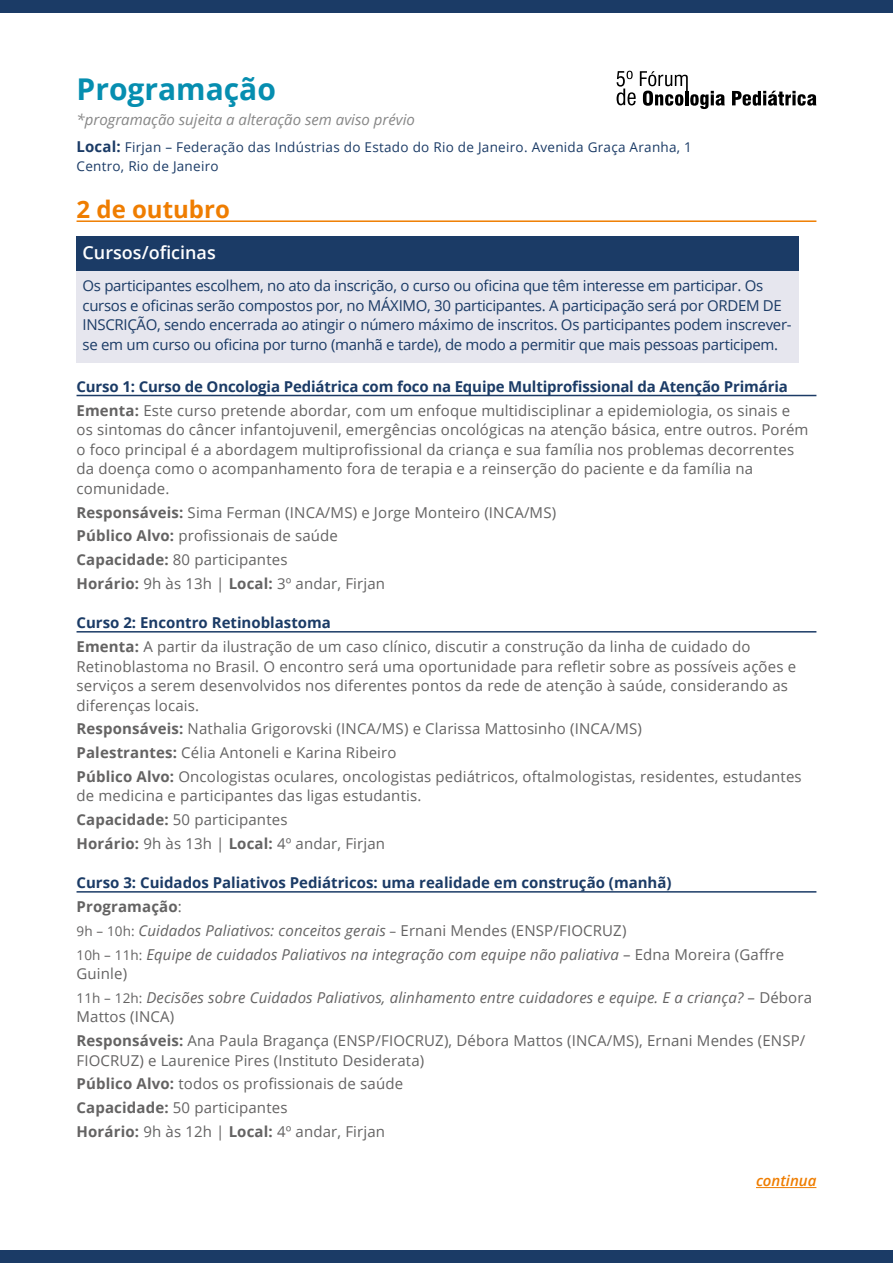
<style>
.page{position:relative;width:893px;height:1263px;background:#fff}
.page>*{position:absolute;margin:0;border:0;box-sizing:border-box;transform-origin:0 0}
.t1{font:700 30px "Open Sans";color:#068eb0}
.t2{font:700 24px "Open Sans";color:#ef7d00}
.t3{font:600 18px "Open Sans";color:#fff}
.t4{font:15px/23.7px "Open Sans";letter-spacing:.01em;color:#646363}
.t5{font:15px/19.5px "Open Sans";letter-spacing:-.02em;color:#1b3b66}
.t6{font:italic 15px/23.9px "Open Sans";letter-spacing:.01em;color:#646363}
.t7{font:700 15px/23.7px "Open Sans";letter-spacing:-.01em;color:#1b3b66}
.t8{font:italic 15px "Open Sans";color:#878787}
.t9{font:italic 600 15px "Open Sans";color:#ef7d00}
.t10{font:13.5px/19.5px "Open Sans";letter-spacing:.02em;color:#1b3b66}
.s1{font-weight:700;font-size:15px}
.s2{color:#646363}
.s3{font-weight:400;color:#646363}
.s4{font-weight:700}
.s5{font-weight:700;color:#1b3b66}
.s6{font-weight:700;font-style:normal;color:#1b3b66}
.s7{font-weight:700;font-style:normal}
.s8{font-style:normal}
.s9{font-style:normal;font-size:13.5px}
</style>
<div class="page">
<div style="left:0;top:0;width:893px;height:13px;background:#1b3b66"></div>
<div style="left:0;top:1250px;width:893px;height:13px;background:#1b3b66"></div>
<hr style="left:77px;top:220px;width:739px;height:2px;background:#ef7d00">
<hr style="left:77px;top:395px;width:739px;height:1px;background:#1b3b66">
<hr style="left:77px;top:631px;width:739px;height:1px;background:#1b3b66">
<hr style="left:77px;top:891px;width:739px;height:2px;background:#1b3b66">
<div style="left:77px;top:236px;width:722px;height:35px;background:#1b3b66"></div>
<div style="left:77px;top:271px;width:722px;height:92px;background:#e6e6ee"></div>
<hr style="left:756px;top:1187px;width:60px;height:1px;background:#ef7d00">
<svg style="left:732px;top:91px;width:84px;height:15px"></svg>
<svg style="left:617px;top:71px;width:108px;height:38px"></svg>
<h1 class="t1" style="left:77px;top:67px;width:201px">Programação</h1>
<p class="t8" style="left:77px;top:109px;width:340px">*programação sujeita a alteração sem aviso prévio</p>
<p class="t10" style="left:77px;top:137px;width:617px"><span class="s1">Local:</span> Firjan – Federação das Indústrias do Estado do Rio de Janeiro. Avenida Graça Aranha, 1<br>Centro, Rio de Janeiro</p>
<h2 class="t2" style="left:77px;top:192px;width:155px">2 de outubro</h2>
<p class="t3" style="left:83px;top:240px;width:135px">Cursos/oficinas</p>
<p class="t5" style="left:83px;top:276px;width:711px">Os participantes escolhem, no ato da inscrição, o curso ou oficina que têm interesse em participar. Os cursos e oficinas serão compostos por, no MÁXIMO, 30 participantes. A participação será por ORDEM DE INSCRIÇÃO, sendo encerrada ao atingir o número máximo de inscritos. Os participantes podem inscrever&shy;se em um curso ou oficina por turno (manhã e tarde), de modo a permitir que mais pessoas participem.</p>
<p class="t7" style="left:77px;top:374px;width:715px">Curso 1: Curso de Oncologia Pediátrica com foco na Equipe Multiprofissional da Atenção Primária<br><span class="s2">Ementa:</span> <span class="s3">Este curso pretende abordar, com um enfoque multidisciplinar a epidemiologia, os sinais e</span></p>
<p class="t4" style="left:77px;top:420px;width:733px;line-height:19.5px">os sintomas do câncer infantojuvenil, emergências oncológicas na atenção básica, entre outros. Porém o foco principal é a abordagem multiprofissional da criança e sua família nos problemas decorrentes da doença como o acompanhamento fora de terapia e a reinserção do paciente e da família na comunidade.</p>
<p class="t4" style="left:77px;top:500px;width:481px"><span class="s4">Responsáveis:</span> Sima Ferman (INCA/MS) e Jorge Monteiro (INCA/MS)<br><span class="s4">Público Alvo:</span> profissionais de saúde<br><span class="s4">Capacidade:</span> 80 participantes<br><span class="s4">Horário:</span> 9h às 13h | <span class="s4">Local:</span> 3º andar, Firjan</p>
<p class="t4" style="left:77px;top:611px;width:675px"><span class="s5">Curso 2: Encontro Retinoblastoma<br></span><span class="s4">Ementa:</span> A partir da ilustração de um caso clínico, discutir a construção da linha de cuidado do</p>
<p class="t4" style="left:77px;top:656px;width:721px;line-height:19.5px">Retinoblastoma no Brasil. O encontro será uma oportunidade para refletir sobre as possíveis ações e serviços a serem desenvolvidos nos diferentes pontos da rede de atenção à saúde, considerando as diferenças locais.</p>
<p class="t4" style="left:77px;top:717px;width:727px"><span class="s4">Responsáveis:</span> Nathalia Grigorovski (INCA/MS) e Clarissa Mattosinho (INCA/MS)<br><span class="s4">Palestrantes:</span> Célia Antoneli e Karina Ribeiro<br><span class="s4">Público Alvo:</span> Oncologistas oculares, oncologistas pediátricos, oftalmologistas, residentes, estudantes</p>
<p class="t4" style="left:77px;top:784px;width:346px">de medicina e participantes das ligas estudantis.<br><span class="s4">Capacidade:</span> 50 participantes<br><span class="s4">Horário:</span> 9h às 13h | <span class="s4">Local:</span> 4º andar, Firjan</p>
<p class="t6" style="left:77px;top:870px;width:709px"><span class="s6">Curso 3: Cuidados Paliativos Pediátricos: uma realidade em construção (manhã)<br></span><span class="s7">Programação</span><span class="s8">:<br></span><span class="s9">9h – 10h:</span> Cuidados Paliativos: conceitos gerais <span class="s9">–</span> <span class="s8">Ernani Mendes (ENSP/FIOCRUZ)<br></span><span class="s9">10h – 11h:</span> Equipe de cuidados Paliativos na integração com equipe não paliativa <span class="s8">– Edna Moreira (Gaffre</span></p>
<p class="t6" style="left:77px;top:961px;width:737px"><span class="s8">Guinle)<br></span><span class="s9">11h – 12h:</span> Decisões sobre Cuidados Paliativos, alinhamento entre cuidadores e equipe. E a criança? <span class="s8">– Débora</span></p>
<p class="t4" style="left:77px;top:1005px;width:730px">Mattos (INCA)<br><span class="s4">Responsáveis:</span> Ana Paula Bragança (ENSP/FIOCRUZ), Débora Mattos (INCA/MS), Ernani Mendes (ENSP/</p>
<p class="t4" style="left:77px;top:1048px;width:349px">FIOCRUZ) e Laurenice Pires (Instituto Desiderata)<br><span class="s4">Público Alvo:</span> todos os profissionais de saúde <span class="s4">Capacidade:</span> 50 participantes<br><span class="s4">Horário:</span> 9h às 12h | <span class="s4">Local:</span> 4º andar, Firjan</p>
<p class="t9" style="left:756px;top:1171px;width:62px">continua</p>
</div>
